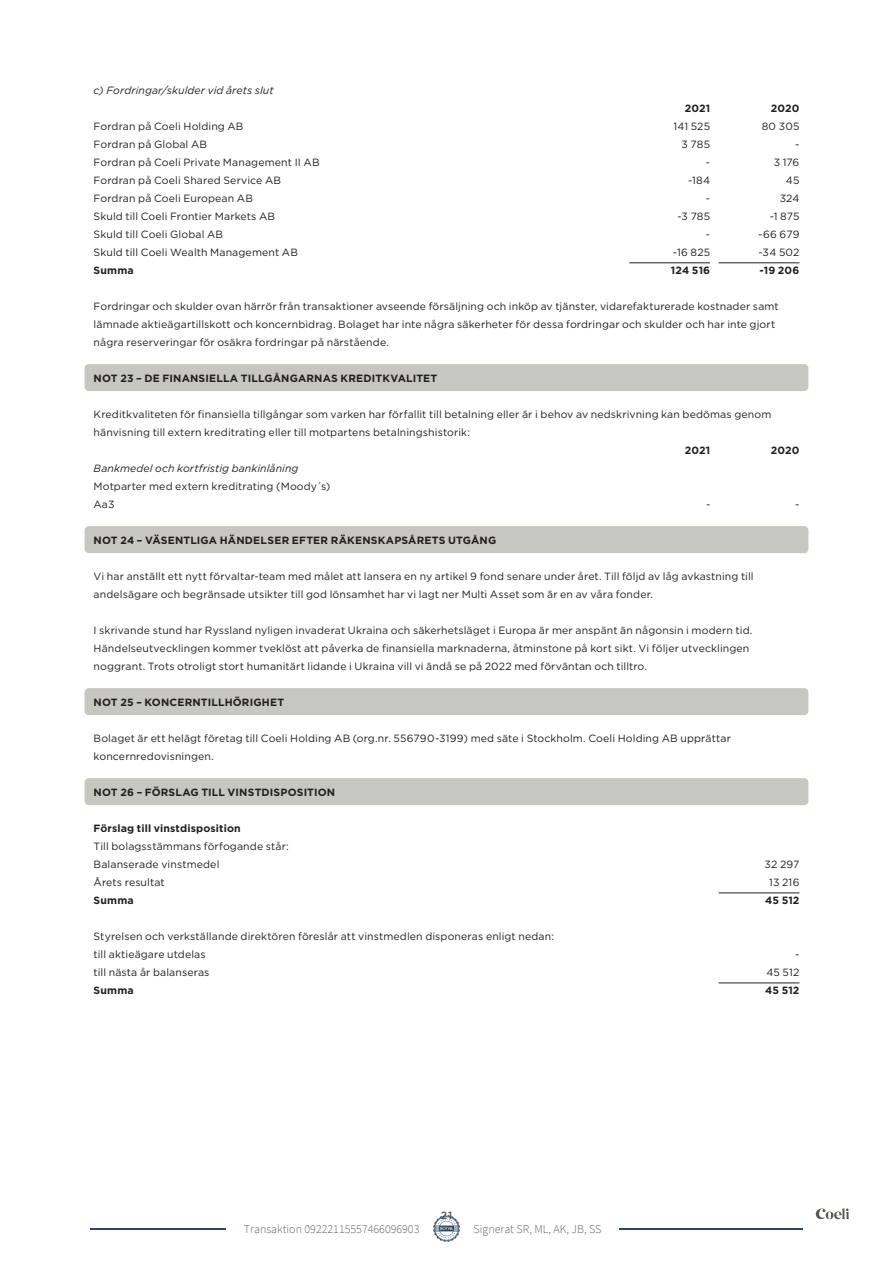
<style>
.page{position:relative;width:893px;height:1263px;background:#fff}
.page>*{position:absolute;margin:0;border:0;box-sizing:border-box;transform-origin:0 0}
.t1{font:300 12px "Source Sans Pro";color:#666}
.t2{font:10.5px/18px "Gotham HTF";letter-spacing:.01em;color:#231f20}
.t3{font:700 10.5px "Gotham HTF";letter-spacing:.015em;color:#231f20}
.t4{font:italic 10.5px "Gotham HTF";letter-spacing:.01em;color:#231f20}
.t5{font:500 10.5px "Gotham HTF";color:#585752}
</style>
<div class="page">
<div style="left:85px;top:364px;width:723px;height:27px;background:#c7c7c1;border-radius:4px"></div>
<div style="left:85px;top:526px;width:723px;height:27px;background:#c7c7c1;border-radius:4px"></div>
<div style="left:85px;top:688px;width:723px;height:27px;background:#c7c7c1;border-radius:4px"></div>
<div style="left:85px;top:778px;width:723px;height:27px;background:#c7c7c1;border-radius:4px"></div>
<hr style="left:629px;top:263px;width:81px;height:1px;background:#231f20">
<hr style="left:719px;top:263px;width:80px;height:1px;background:#231f20">
<hr style="left:719px;top:893px;width:80px;height:1px;background:#231f20">
<hr style="left:719px;top:983px;width:80px;height:1px;background:#231f20">
<svg style="left:816px;top:1208px;width:33px;height:11px"></svg>
<svg style="left:433px;top:1215px;width:27px;height:27px"></svg>
<hr style="left:90px;top:1228px;width:136px;height:1px;background:#2c4560">
<hr style="left:620px;top:1228px;width:183px;height:1px;background:#2c4560">
<p class="t4" style="left:94px;top:85px;width:182px">c) Fordringar/skulder vid årets slut</p>
<p class="t3" style="left:685px;top:102px;width:27px">2021</p>
<p class="t3" style="left:771px;top:102px;width:30px">2020</p>
<p class="t2" style="left:94px;top:117px;width:151px">Fordran på Coeli Holding AB</p>
<p class="t2" style="left:674px;top:117px;width:38px">141 525</p>
<p class="t2" style="left:762px;top:117px;width:39px">80 305</p>
<p class="t2" style="left:94px;top:135px;width:115px">Fordran på Global AB</p>
<p class="t2" style="left:682px;top:135px;width:30px">3 785</p>
<p class="t2" style="left:795px;top:135px;width:6px">-</p>
<p class="t2" style="left:94px;top:153px;width:228px">Fordran på Coeli Private Management II AB</p>
<p class="t2" style="left:706px;top:153px;width:6px">-</p>
<p class="t2" style="left:774px;top:153px;width:27px">3 176</p>
<p class="t2" style="left:94px;top:171px;width:189px">Fordran på Coeli Shared Service AB</p>
<p class="t2" style="left:688px;top:171px;width:24px">-184</p>
<p class="t2" style="left:786px;top:171px;width:15px">45</p>
<p class="t2" style="left:94px;top:189px;width:161px">Fordran på Coeli European AB</p>
<p class="t2" style="left:706px;top:189px;width:6px">-</p>
<p class="t2" style="left:780px;top:189px;width:21px">324</p>
<p class="t2" style="left:94px;top:207px;width:183px">Skuld till Coeli Frontier Markets AB</p>
<p class="t2" style="left:677px;top:207px;width:34px">-3 785</p>
<p class="t2" style="left:770px;top:207px;width:31px">-1 875</p>
<p class="t2" style="left:94px;top:225px;width:131px">Skuld till Coeli Global AB</p>
<p class="t2" style="left:706px;top:225px;width:6px">-</p>
<p class="t2" style="left:758px;top:225px;width:43px">-66 679</p>
<p class="t2" style="left:94px;top:243px;width:206px">Skuld till Coeli Wealth Management AB</p>
<p class="t2" style="left:673px;top:243px;width:39px">-16 825</p>
<p class="t2" style="left:758px;top:243px;width:42px">-34 502</p>
<p class="t3" style="left:94px;top:264px;width:42px">Summa</p>
<p class="t3" style="left:671px;top:264px;width:41px">124 516</p>
<p class="t3" style="left:760px;top:264px;width:41px">-19 206</p>
<p class="t2" style="left:94px;top:297px;width:687px">Fordringar och skulder ovan härrör från transaktioner avseende försäljning och inköp av tjänster, vidarefakturerade kostnader samt lämnade aktieägartillskott och koncernbidrag. Bolaget har inte några säkerheter för dessa fordringar och skulder och har inte gjort några reserveringar för osäkra fordringar på närstående.</p>
<p class="t3" style="left:94px;top:372px;width:345px">NOT 23 – DE FINANSIELLA TILLGÅNGARNAS KREDITKVALITET</p>
<p class="t2" style="left:94px;top:405px;width:679px">Kreditkvaliteten för finansiella tillgångar som varken har förfallit till betalning eller är i behov av nedskrivning kan bedömas genom hänvisning till extern kreditrating eller till motpartens betalningshistorik:</p>
<p class="t3" style="left:685px;top:444px;width:27px">2021</p>
<p class="t3" style="left:771px;top:444px;width:30px">2020</p>
<p class="t4" style="left:94px;top:462px;width:206px">Bankmedel och kortfristig bankinlåning</p>
<p class="t2" style="left:94px;top:477px;width:238px">Motparter med extern kreditrating (Moody´s)<br>Aa3</p>
<p class="t2" style="left:706px;top:495px;width:6px">-</p>
<p class="t2" style="left:795px;top:495px;width:6px">-</p>
<p class="t3" style="left:94px;top:534px;width:404px">NOT 24 – VÄSENTLIGA HÄNDELSER EFTER RÄKENSKAPSÅRETS UTGÅNG</p>
<p class="t2" style="left:94px;top:567px;width:662px">Vi har anställt ett nytt förvaltar-team med målet att lansera en ny artikel 9 fond senare under året. Till följd av låg avkastning till andelsägare och begränsade utsikter till god lönsamhet har vi lagt ner Multi Asset som är en av våra fonder.</p>
<p class="t2" style="left:94px;top:621px;width:660px">I skrivande stund har Ryssland nyligen invaderat Ukraina och säkerhetsläget i Europa är mer anspänt än någonsin i modern tid.<br>Händelseutvecklingen kommer tveklöst att påverka de finansiella marknaderna, åtminstone på kort sikt. Vi följer utvecklingen noggrant. Trots otroligt stort humanitärt lidande i Ukraina vill vi ändå se på 2022 med förväntan och tilltro.</p>
<p class="t3" style="left:94px;top:696px;width:192px">NOT 25 – KONCERNTILLHÖRIGHET</p>
<p class="t2" style="left:94px;top:729px;width:639px">Bolaget är ett helägt företag till Coeli Holding AB (org.nr. 556790-3199) med säte i Stockholm. Coeli Holding AB upprättar koncernredovisningen.</p>
<p class="t3" style="left:94px;top:786px;width:243px">NOT 26 – FÖRSLAG TILL VINSTDISPOSITION</p>
<p class="t3" style="left:94px;top:822px;width:149px">Förslag till vinstdisposition</p>
<p class="t2" style="left:94px;top:837px;width:197px">Till bolagsstämmans förfogande står:<br>Balanserade vinstmedel</p>
<p class="t2" style="left:765px;top:855px;width:36px">32 297</p>
<p class="t2" style="left:94px;top:873px;width:73px">Årets resultat</p>
<p class="t2" style="left:769px;top:873px;width:32px">13 216</p>
<p class="t3" style="left:94px;top:894px;width:42px">Summa</p>
<p class="t3" style="left:765px;top:894px;width:36px">45 512</p>
<p class="t2" style="left:94px;top:927px;width:462px">Styrelsen och verkställande direktören föreslår att vinstmedlen disponeras enligt nedan: till aktieägare utdelas</p>
<p class="t2" style="left:795px;top:945px;width:6px">-</p>
<p class="t2" style="left:94px;top:963px;width:117px">till nästa år balanseras</p>
<p class="t2" style="left:766px;top:963px;width:35px">45 512</p>
<p class="t3" style="left:94px;top:984px;width:42px">Summa</p>
<p class="t3" style="left:765px;top:984px;width:36px">45 512</p>
<p class="t5" style="left:441px;top:1209px;width:13px">21</p>
<p class="t1" style="left:244px;top:1224px;width:177px">Transaktion 09222115557466096903</p>
<p class="t1" style="left:473px;top:1224px;width:130px">Signerat SR, ML, AK, JB, SS</p>
</div>
